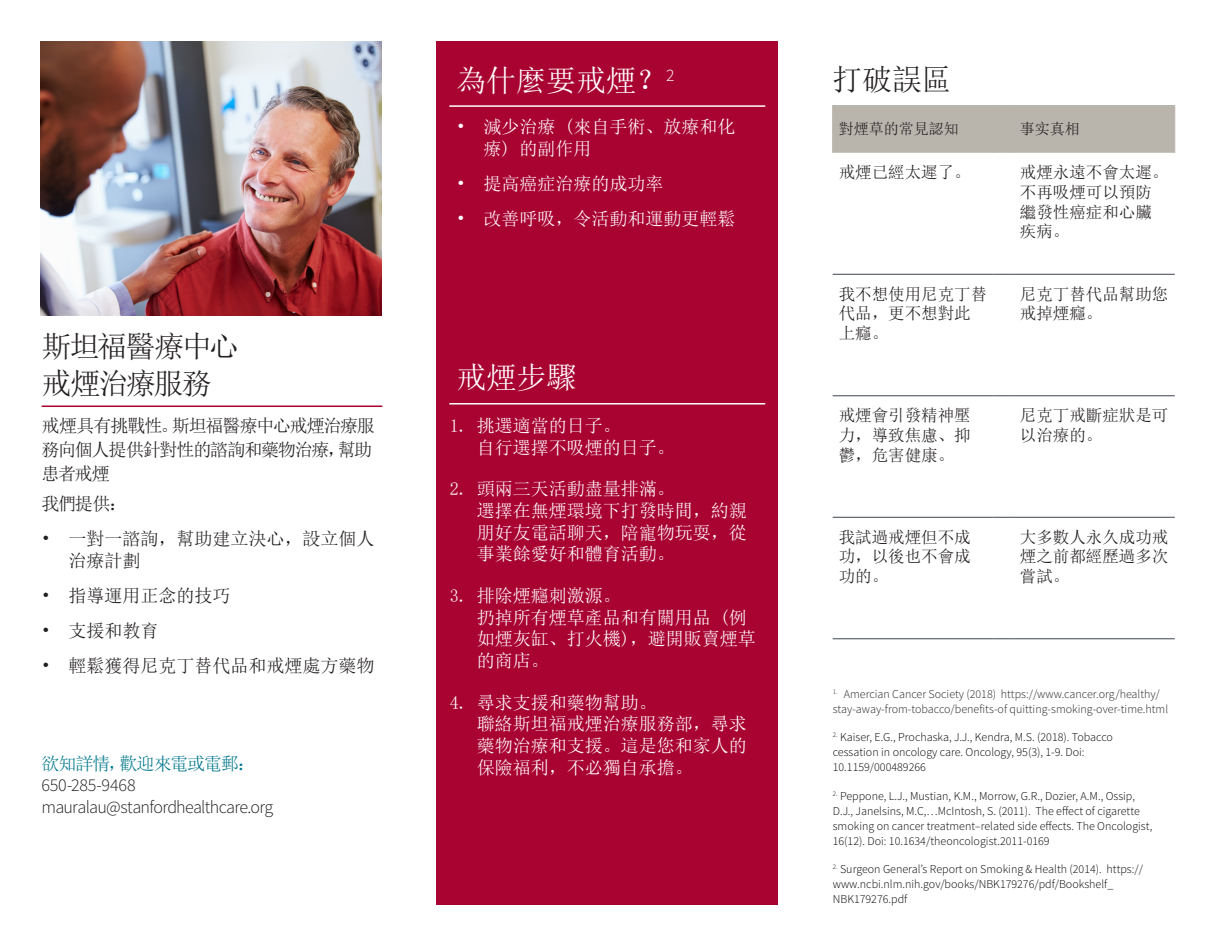
<style>
.page{position:relative;width:1215px;height:945px;background:#fff}
.page>*{position:absolute;margin:0;border:0;box-sizing:border-box;transform-origin:0 0}
.t1{font:30px "Sim Sun";letter-spacing:-.055em;color:#231f20}
.t2{font:30px "Sim Sun";color:#fff}
.t3{font:18px/21.6px "Sim Sun";color:#fff}
.t4{font:18px/21.6px "Sim Sun";color:#231f20}
.t5{font:18px/24px "Sim Sun";letter-spacing:-.065em;color:#231f20}
.t6{font:300 18px "Source Sans Pro";letter-spacing:-.035em;color:#231f20}
.t7{font:18px "Sim Sun";letter-spacing:-.06em;color:#00788d}
.t8{font:300 18px "Source Sans Pro";letter-spacing:-.01em;color:#231f20}
.t9{font:16.5px/19.8px "Sim Sun";color:#231f20}
.t10{font:15px "Sim Sun";color:#231f20}
.t11{font:300 12px/15px "Source Sans Pro";color:#000}
.t12{font:300 12px/15px "Source Sans Pro";color:#231f20}
</style>
<div class="page">
<div style="left:436px;top:41px;width:342px;height:863px;background:#a90332"></div>
<img style="left:40px;top:41px;width:342px;height:275px">
<hr style="left:42px;top:406px;width:340px;height:1px;background:#a90332">
<hr style="left:832px;top:105px;width:162px;height:1px;background:#b9b4ac">
<hr style="left:832px;top:106px;width:1px;height:47px;background:#b9b4ac">
<div style="left:833px;top:105px;width:342px;height:48px;background:#b9b4ac"></div>
<hr style="left:993px;top:106px;width:1px;height:47px;background:#b9b4ac">
<hr style="left:1014px;top:105px;width:161px;height:1px;background:#b9b4ac">
<hr style="left:1014px;top:106px;width:1px;height:47px;background:#b9b4ac">
<hr style="left:1175px;top:106px;width:1px;height:47px;background:#b9b4ac">
<hr style="left:833px;top:517px;width:161px;height:1px;background:#3e444f">
<svg style="left:994px;top:517px;width:20px;height:1px"></svg>
<hr style="left:1014px;top:517px;width:161px;height:1px;background:#3e444f">
<hr style="left:833px;top:395px;width:161px;height:1px;background:#3e444f">
<svg style="left:994px;top:395px;width:20px;height:1px"></svg>
<hr style="left:1014px;top:395px;width:161px;height:1px;background:#3e444f">
<hr style="left:833px;top:274px;width:161px;height:1px;background:#3e444f">
<svg style="left:994px;top:274px;width:20px;height:1px"></svg>
<hr style="left:1014px;top:274px;width:161px;height:1px;background:#3e444f">
<hr style="left:833px;top:638px;width:161px;height:1px;background:#3e444f">
<svg style="left:994px;top:638px;width:20px;height:1px"></svg>
<hr style="left:1014px;top:638px;width:161px;height:1px;background:#3e444f">
<hr style="left:449px;top:105px;width:316px;height:2px;background:#fff">
<hr style="left:449px;top:403px;width:316px;height:2px;background:#fff">
<p class="t1" style="left:42px;top:331px;width:199px">斯坦福醫療中心</p>
<p class="t1" style="left:42px;top:368px;width:172px">戒煙治療服務</p>
<p class="t5" style="left:42px;top:413px;width:335px">戒煙具有挑戰性。斯坦福醫療中心戒煙治療服務向個人提供針對性的諮詢和藥物治療，幫助患者戒煙</p>
<p class="t4" style="left:42px;top:493px;width:87px">我們提供：</p>
<p class="t4" style="left:69px;top:528px;width:307px;text-indent:-27px">• 一對一諮詢，幫助建立決心，設立個人治療計劃</p>
<p class="t4" style="left:42px;top:585px;width:191px">• 指導運用正念的技巧</p>
<p class="t4" style="left:42px;top:620px;width:119px">• 支援和教育</p>
<p class="t4" style="left:42px;top:655px;width:335px">• 輕鬆獲得尼克丁替代品和戒煙處方藥物</p>
<p class="t7" style="left:42px;top:754px;width:215px">欲知詳情，歡迎來電或電郵：</p>
<p class="t8" style="left:42px;top:774px;width:96px">650-285-9468</p>
<p class="t6" style="left:42px;top:796px;width:233px">mauralau@stanfordhealthcare.org</p>
<p class="t2" style="left:456px;top:65px;width:220px">為什麼要戒煙？<sup>2</sup></p>
<p class="t3" style="left:484px;top:116px;width:253px;text-indent:-27px">• 減少治療 (來自手術、放療和化療) 的副作用</p>
<p class="t3" style="left:457px;top:173px;width:208px">• 提高癌症治療的成功率</p>
<p class="t3" style="left:457px;top:208px;width:280px">• 改善呼吸，令活動和運動更輕鬆</p>
<p class="t2" style="left:456px;top:362px;width:121px">戒煙步驟</p>
<p class="t3" style="left:450px;top:415px;width:172px">1. 挑選適當的日子。</p>
<p class="t3" style="left:477px;top:436px;width:199px">自行選擇不吸煙的日子。</p>
<p class="t3" style="left:450px;top:478px;width:226px">2. 頭兩三天活動盡量排滿。</p>
<p class="t3" style="left:477px;top:500px;width:271px;text-align:justify">選擇在無煙環境下打發時間，約親朋好友電話聊天，陪寵物玩耍，從事業餘愛好和體育活動。</p>
<p class="t3" style="left:450px;top:585px;width:172px">3. 排除煙癮刺激源。</p>
<p class="t3" style="left:477px;top:606px;width:280px">扔掉所有煙草產品和有關用品 (例如煙灰缸、打火機)，避開販賣煙草的商店。</p>
<p class="t3" style="left:450px;top:691px;width:208px">4. 尋求支援和藥物幫助。</p>
<p class="t3" style="left:477px;top:713px;width:271px;text-align:justify">聯絡斯坦福戒煙治療服務部，尋求藥物治療和支援。這是您和家人的保險福利，不必獨自承擔。</p>
<p class="t1" style="left:832px;top:64px;width:121px">打破誤區</p>
<p class="t10" style="left:839px;top:121px;width:121px">對煙草的常見認知</p>
<p class="t10" style="left:1020px;top:121px;width:61px">事实真相</p>
<p class="t9" style="left:839px;top:162px;width:133px">戒煙已經太遲了。</p>
<p class="t9" style="left:1020px;top:162px;width:150px">戒煙永遠不會太遲。不再吸煙可以預防繼發性癌症和心臟疾病。</p>
<p class="t9" style="left:839px;top:284px;width:150px">我不想使用尼克丁替代品，更不想對此上癮。</p>
<p class="t9" style="left:1020px;top:284px;width:150px">尼克丁替代品幫助您戒掉煙癮。</p>
<p class="t9" style="left:839px;top:405px;width:133px;text-align:justify">戒煙會引發精神壓力，導致焦慮、抑鬱，危害健康。</p>
<p class="t9" style="left:1020px;top:405px;width:150px">尼克丁戒斷症狀是可以治療的。</p>
<p class="t9" style="left:839px;top:527px;width:133px;text-align:justify">我試過戒煙但不成功，以後也不會成功的。</p>
<p class="t9" style="left:1020px;top:527px;width:150px;text-align:justify">大多數人永久成功戒煙之前都經歷過多次嘗試。</p>
<p class="t12" style="left:833px;top:686px;width:337px"><sup>1.</sup> Amercian Cancer Society (2018) https://www.cancer.org/healthy/ stay-away-from-tobacco/benefits-of quitting-smoking-over-time.html</p>
<p class="t11" style="left:833px;top:730px;width:282px"><sup>2.</sup> Kaiser, E.G., Prochaska, J.J., Kendra, M.S. (2018). Tobacco cessation in oncology care. Oncology, 95(3), 1-9. Doi:<br>10.1159/000489266</p>
<p class="t11" style="left:833px;top:788px;width:321px"><sup>2.</sup> Peppone, L.J., Mustian, K.M., Morrow, G.R., Dozier, A.M., Ossip, D.J., Janelsins, M.C,…McIntosh, S. (2011). The effect of cigarette smoking on cancer treatment–related side effects. The Oncologist, 16(12). Doi: 10.1634/theoncologist.2011-0169</p>
<p class="t11" style="left:833px;top:862px;width:312px"><sup>2.</sup> Surgeon General’s Report on Smoking &amp; Health (2014). https:// www.ncbi.nlm.nih.gov/books/NBK179276/pdf/Bookshelf_<br>NBK179276.pdf</p>
</div>
